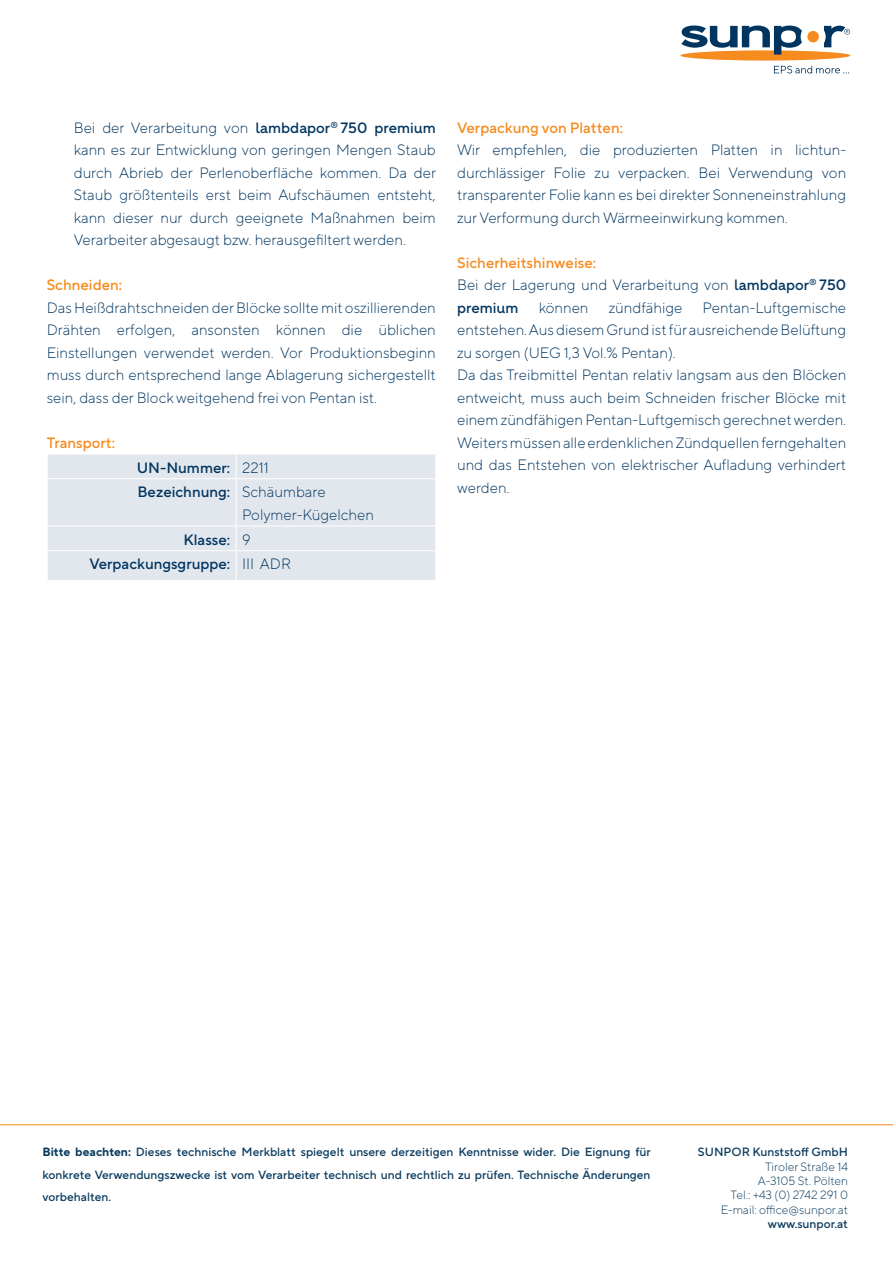
<style>
.page{position:relative;width:893px;height:1263px;background:#fff}
.page>*{position:absolute;margin:0;border:0;box-sizing:border-box;transform-origin:0 0}
.t1{font:300 15px/22.5px "TT Norms Pro";color:#003560;text-align:justify}
.t2{font:500 15px/24.8px "TT Norms Pro";color:#003560}
.t3{font:500 15px "TT Norms Pro";color:#f68b1f}
.t4{font:500 12px/22.5px "TT Norms Pro";color:#0a3b5f;text-align:justify}
.t5{font:300 12px/14.4px "TT Norms Pro";color:#0a3b5f;text-align:right}
.s1{font-weight:500}
.s2{font-weight:300}
.s3{font-weight:500;color:#f68b1f}
.s4{font-weight:700}
</style>
<div class="page">
<div style="left:48px;top:455px;width:387px;height:125px;background:#e2e7ee"></div>
<svg style="left:236px;top:455px;width:1px;height:23px"></svg>
<hr style="left:47px;top:478px;width:189px;height:1px;background:#fff">
<hr style="left:236px;top:478px;width:200px;height:1px;background:#fff">
<hr style="left:236px;top:479px;width:1px;height:47px;background:#fff">
<hr style="left:47px;top:526px;width:189px;height:1px;background:#fff">
<hr style="left:236px;top:526px;width:200px;height:1px;background:#fff">
<hr style="left:47px;top:550px;width:189px;height:1px;background:#fff">
<hr style="left:236px;top:550px;width:200px;height:1px;background:#fff">
<svg style="left:236px;top:527px;width:1px;height:53px"></svg>
<div style="left:680px;top:50px;width:170px;height:11px;background:#f68b1f;border-radius:50%"></div>
<div style="left:807px;top:31px;width:12px;height:11px;background:#f68b1f;border-radius:50%"></div>
<svg style="left:824px;top:26px;width:26px;height:21px"></svg>
<svg style="left:681px;top:26px;width:121px;height:29px"></svg>
<svg style="left:774px;top:66px;width:75px;height:7px"></svg>
<hr style="left:0;top:1124px;width:893px;height:1px;background:#f68923">
<p class="t1" style="left:74px;top:115px;width:364px">Bei der Verarbeitung von <span class="s1">lambdapor</span><sup>®</sup> <span class="s1">750 premium </span>kann es zur Entwicklung von geringen Mengen Staub durch Abrieb der Perlenoberfläche kommen. Da der Staub größtenteils erst beim Aufschäumen entsteht, kann dieser nur durch geeignete Maßnahmen beim Verarbeiter abgesaugt bzw. herausgefiltert werden.</p>
<p class="t3" style="left:47px;top:275px;width:77px">Schneiden:</p>
<p class="t1" style="left:47px;top:295px;width:391px">Das Heißdrahtschneiden der Blöcke sollte mit oszillierenden Drähten erfolgen, ansonsten können die üblichen Einstellungen verwendet werden. Vor Produktionsbeginn muss durch entsprechend lange Ablagerung sichergestellt sein, dass der Block weitgehend frei von Pentan ist.</p>
<p class="t3" style="left:47px;top:433px;width:70px">Transport:</p>
<p class="t2" style="left:137px;top:454px;width:190px">UN-Nummer: <span class="s2">2211<br></span>Bezeichnung: <span class="s2">Schäumbare</span></p>
<p class="t1" style="left:242px;top:503px;width:133px">Polymer-Kügelchen</p>
<p class="t2" style="left:184px;top:526px;width:69px">Klasse: <span class="s2">9</span></p>
<p class="t2" style="left:89px;top:551px;width:203px">Verpackungsgruppe: <span class="s2">III ADR</span></p>
<p class="t3" style="left:457px;top:118px;width:167px">Verpackung von Platten:</p>
<p class="t1" style="left:457px;top:138px;width:391px">Wir empfehlen, die produzierten Platten in lichtun&shy;durchlässiger Folie zu verpacken. Bei Verwendung von transparenter Folie kann es bei direkter Sonneneinstrahlung zur Verformung durch Wärmeeinwirkung kommen.</p>
<p class="t1" style="left:457px;top:250px;width:391px;text-align:left"><span class="s3">Sicherheitshinweise:<br></span>Bei der Lagerung und Verarbeitung von <span class="s1">lambdapor</span><sup>®</sup> <span class="s1">750 premium</span></p>
<p class="t1" style="left:457px;top:295px;width:391px;text-align:left;text-indent:245px">Pentan-Luftgemische entstehen. Aus diesem Grund ist für ausreichende Belüftung zu sorgen (UEG 1,3 Vol.% Pentan).<br>Da das Treibmittel Pentan relativ langsam aus den Blöcken entweicht, muss auch beim Schneiden frischer Blöcke mit einem zündfähigen Pentan-Luftgemisch gerechnet werden.<br>Weiters müssen alle erdenklichen Zündquellen ferngehalten und das Entstehen von elektrischer Aufladung verhindert werden.</p>
<p class="t1" style="left:539px;top:295px;width:51px">können</p>
<p class="t1" style="left:609px;top:295px;width:75px">zündfähige</p>
<p class="t4" style="left:43px;top:1140px;width:610px"><span class="s4">Bitte beachten:</span> Dieses technische Merkblatt spiegelt unsere derzeitigen Kenntnisse wider. Die Eignung für konkrete Verwendungszwecke ist vom Verarbeiter technisch und rechtlich zu prüfen. Technische Änderungen vorbehalten.</p>
<p class="t4" style="left:698px;top:1140px;width:152px">SUNPOR Kunststoff GmbH</p>
<p class="t5" style="left:721px;top:1159px;width:129px">Tiroler Straße 14<br>A-3105 St. Pölten<br>Tel.: +43 (0) 2742 291 0<br>E-mail: office@sunpor.at</p>
<p class="t4" style="left:768px;top:1212px;width:82px">www.sunpor.at</p>
</div>
